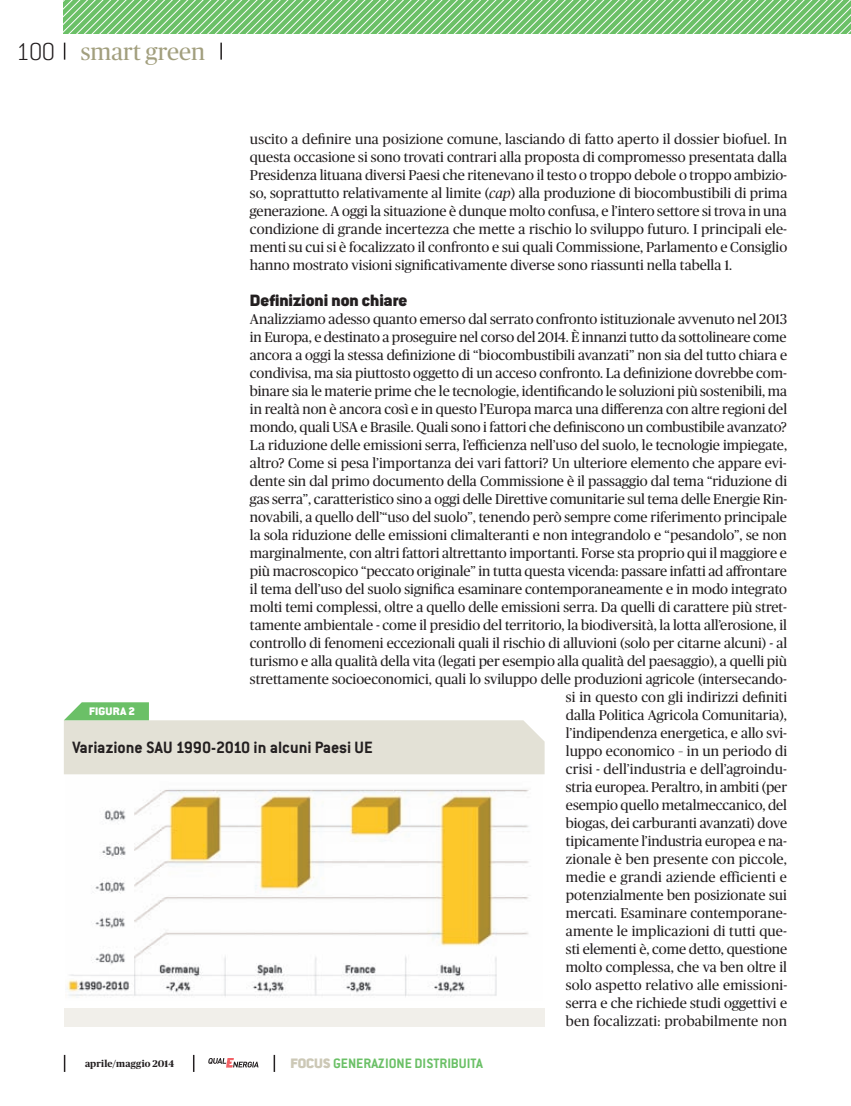
<style>
.page{position:relative;width:851px;height:1106px;background:#fff}
.page>*{position:absolute;margin:0;border:0;box-sizing:border-box;transform-origin:0 0}
.t1{font:24px "Publico";color:#a29f7e}
.t2{font:700 18px "Conduit ITC Std";color:#231f20}
.t3{font:900 18px "Conduit ITC Std";color:#231f20}
.t4{font:700 15px "Conduit ITC Std";color:#6bc067}
.t5{font:14.25px/18px "Publico";color:#231f20;text-align:justify}
.t6{font:900 12px "Conduit ITC Std";letter-spacing:.015em;color:#fff}
.t7{font:700 9.75px "Publico";letter-spacing:.015em;color:#231f20}
.s1{font-family:"Conduit ITC Std";font-weight:200;font-size:27px;color:#231f20}
.s2{font-style:italic}
.s3{font-weight:900;color:#ccc8b6}
</style>
<div class="page">
<svg style="left:64px;top:43px;width:1px;height:17px"></svg>
<svg style="left:220px;top:43px;width:2px;height:17px"></svg>
<svg style="left:208px;top:1058px;width:50px;height:9px"></svg>
<svg style="left:193px;top:1055px;width:1px;height:17px"></svg>
<svg style="left:64px;top:1055px;width:1px;height:17px"></svg>
<svg style="left:273px;top:1055px;width:2px;height:17px"></svg>
<img style="left:65px;top:774px;width:477px;height:223px">
<svg style="left:64px;top:702px;width:480px;height:72px"></svg>
<div style="left:64px;top:1008px;width:480px;height:18px;background:#f1efea"></div>
<svg style="left:64px;top:0;width:787px;height:34px;background:#85cb82"></svg>
<h1 class="t1" style="left:16px;top:38px;width:190px"><span class="s1">100</span> smart green</h1>
<p class="t5" style="left:250px;top:130px;width:538px">uscito a definire una posizione comune, lasciando di fatto aperto il dossier biofuel. In questa occasione si sono trovati contrari alla proposta di compromesso presentata dalla Presidenza lituana diversi Paesi che ritenevano il testo o troppo debole o troppo ambizio&shy;so, soprattutto relativamente al limite (<span class="s2">cap</span>) alla produzione di biocombustibili di prima generazione. A oggi la situazione è dunque molto confusa, e l’intero settore si trova in una condizione di grande incertezza che mette a rischio lo sviluppo futuro. I principali ele&shy;menti su cui si è focalizzato il confronto e sui quali Commissione, Parlamento e Consiglio hanno mostrato visioni significativamente diverse sono riassunti nella tabella 1.</p>
<p class="t3" style="left:250px;top:290px;width:159px">Definizioni non chiare</p>
<p class="t5" style="left:250px;top:310px;width:539px;text-align:right">Analizziamo adesso quanto emerso dal serrato confronto istituzionale avvenuto nel 2013 in Europa, e destinato a proseguire nel corso del 2014. È innanzi tutto da sottolineare come ancora a oggi la stessa definizione di “biocombustibili avanzati” non sia del tutto chiara e condivisa, ma sia piuttosto oggetto di un acceso confronto. La definizione dovrebbe com&shy;binare sia le materie prime che le tecnologie, identificando le soluzioni più sostenibili, ma in realtà non è ancora così e in questo l’Europa marca una differenza con altre regioni del mondo, quali USA e Brasile. Quali sono i fattori che definiscono un combustibile avanzato?<br>La riduzione delle emissioni serra, l’efficienza nell’uso del suolo, le tecnologie impiegate, altro? Come si pesa l’importanza dei vari fattori? Un ulteriore elemento che appare evi&shy;dente sin dal primo documento della Commissione è il passaggio dal tema “riduzione di gas serra”, caratteristico sino a oggi delle Direttive comunitarie sul tema delle Energie Rin&shy;novabili, a quello dell’“uso del suolo”, tenendo però sempre come riferimento principale la sola riduzione delle emissioni climalteranti e non integrandolo e “pesandolo”, se non marginalmente, con altri fattori altrettanto importanti. Forse sta proprio qui il maggiore e più macroscopico “peccato originale” in tutta questa vicenda: passare infatti ad affrontare il tema dell’uso del suolo significa esaminare contemporaneamente e in modo integrato molti temi complessi, oltre a quello delle emissioni serra. Da quelli di carattere più stret&shy;tamente ambientale - come il presidio del territorio, la biodiversità, la lotta all’erosione, il controllo di fenomeni eccezionali quali il rischio di alluvioni (solo per citarne alcuni) - al turismo e alla qualità della vita (legati per esempio alla qualità del paesaggio), a quelli più strettamente socioeconomici, quali lo sviluppo delle produzioni agricole (intersecando&shy;si in questo con gli indirizzi definiti<br>dalla Politica Agricola Comunitaria),<br>l’indipendenza energetica, e allo svi-<br>luppo economico – in un periodo di<br>crisi - dell’industria e dell’agroindu-<br>stria europea. Peraltro, in ambiti (per<br>esempio quello metalmeccanico, del<br>biogas, dei carburanti avanzati) dove<br>tipicamente l’industria europea e na-<br>zionale è ben presente con piccole,<br>medie e grandi aziende efficienti e<br>potenzialmente ben posizionate sui<br>mercati. Esaminare contemporane-<br>amente le implicazioni di tutti que-<br>sti elementi è, come detto, questione<br>molto complessa, che va ben oltre il<br>solo aspetto relativo alle emissioni-<br>serra e che richiede studi oggettivi e<br>ben focalizzati: probabilmente non</p>
<p class="t6" style="left:89px;top:704px;width:48px">figura 2</p>
<p class="t2" style="left:72px;top:736px;width:302px">Variazione SAU 1990-2010 in alcuni Paesi UE</p>
<p class="t7" style="left:85px;top:1058px;width:91px">aprile/maggio 2014</p>
<p class="t4" style="left:290px;top:1054px;width:194px"><span class="s3">FOCUS</span> generazione distribuita</p>
</div>
